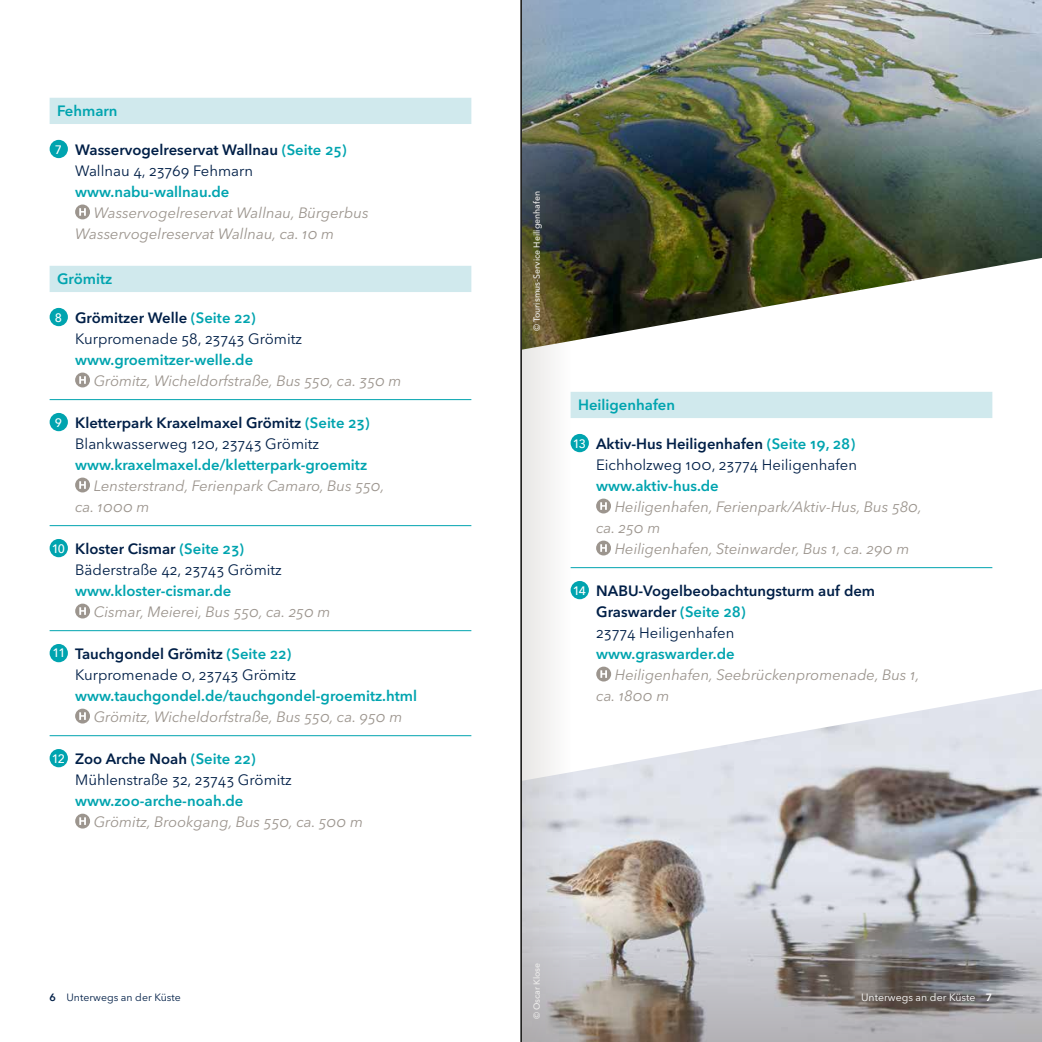
<style>
.page{position:relative;width:1042px;height:1042px;background:#fff}
.page>*{position:absolute;margin:0;border:0;box-sizing:border-box;transform-origin:0 0}
.t1{font:italic 14.88px/21px "Avenir Next LT Pro";color:#9c958e}
.t2{font:14.88px/21px "Avenir Next LT Pro";color:#001f47}
.t3{font:600 14.88px "Avenir Next LT Pro";color:#00a4af}
.t4{font:600 14.88px/21px "Avenir Next LT Pro";color:#001f47}
.t5{font:10.5px "Avenir Next LT Pro";color:#001f47}
.t6{font:10.5px "Avenir Next LT Pro";color:#fff}
.t7{font:500 8.75px "Avenir Next LT Pro";color:#fff}
.s1{font-family:"Avenir Next";font-weight:500;font-size:12.25px;color:#fff}
.s2{color:#00a4af}
.s3{font-weight:400}
.s4{font-weight:600}
.s5{font-weight:600;color:#00a4af}
</style>
<div class="page">
<img style="left:608px;top:689px;width:434px;height:192px">
<div style="left:50px;top:98px;width:421px;height:26px;background:#d0e9ed"></div>
<div style="left:50px;top:266px;width:421px;height:26px;background:#d0e9ed"></div>
<hr style="left:50px;top:399px;width:421px;height:1px;background:#00a4af">
<hr style="left:50px;top:525px;width:421px;height:1px;background:#00a4af">
<hr style="left:50px;top:630px;width:421px;height:1px;background:#00a4af">
<hr style="left:50px;top:735px;width:421px;height:1px;background:#00a4af">
<div style="left:50px;top:140px;width:18px;height:18px;background:#00a4af;border-radius:50%"></div>
<div style="left:75px;top:204px;width:15px;height:15px;background:#9c958e;border-radius:50%"></div>
<svg style="left:79px;top:208px;width:7px;height:8px"></svg>
<div style="left:50px;top:308px;width:18px;height:18px;background:#00a4af;border-radius:50%"></div>
<div style="left:75px;top:372px;width:15px;height:15px;background:#9c958e;border-radius:50%"></div>
<svg style="left:79px;top:376px;width:7px;height:8px"></svg>
<div style="left:50px;top:413px;width:18px;height:18px;background:#00a4af;border-radius:50%"></div>
<div style="left:75px;top:477px;width:15px;height:15px;background:#9c958e;border-radius:50%"></div>
<svg style="left:79px;top:481px;width:7px;height:8px"></svg>
<div style="left:50px;top:539px;width:18px;height:18px;background:#00a4af;border-radius:50%"></div>
<div style="left:75px;top:603px;width:15px;height:15px;background:#9c958e;border-radius:50%"></div>
<svg style="left:79px;top:607px;width:7px;height:8px"></svg>
<div style="left:50px;top:644px;width:18px;height:18px;background:#00a4af;border-radius:50%"></div>
<div style="left:75px;top:708px;width:15px;height:15px;background:#9c958e;border-radius:50%"></div>
<svg style="left:79px;top:712px;width:7px;height:8px"></svg>
<div style="left:50px;top:749px;width:18px;height:18px;background:#00a4af;border-radius:50%"></div>
<div style="left:75px;top:813px;width:15px;height:15px;background:#9c958e;border-radius:50%"></div>
<svg style="left:79px;top:817px;width:7px;height:8px"></svg>
<div style="left:570px;top:392px;width:422px;height:26px;background:#d0e9ed"></div>
<hr style="left:570px;top:567px;width:422px;height:1px;background:#00a4af">
<div style="left:596px;top:498px;width:15px;height:15px;background:#9c958e;border-radius:50%"></div>
<div style="left:596px;top:540px;width:15px;height:15px;background:#9c958e;border-radius:50%"></div>
<div style="left:596px;top:666px;width:15px;height:15px;background:#9c958e;border-radius:50%"></div>
<img style="left:608px;top:0;width:434px;height:335px">
<svg style="left:608px;top:881px;width:434px;height:161px;background:#aaa7a8"></svg>
<img style="left:521px;top:0;width:87px;height:1042px">
<p class="t3" style="left:57px;top:102px;width:62px">Fehmarn</p>
<p class="t4" style="left:75px;top:139px;width:273px;text-indent:-20px"><span class="s1">7</span> Wasservogelreservat Wallnau <span class="s2">(Seite 25)<br></span><span class="s3">Wallnau 4, 23769 Fehmarn</span></p>
<p class="t3" style="left:75px;top:182px;width:156px">www.nabu-wallnau.de</p>
<p class="t1" style="left:75px;top:202px;width:295px;text-indent:19px">Wasservogelreservat Wallnau, Bürgerbus<br>Wasservogelreservat Wallnau, ca. 10 m</p>
<p class="t3" style="left:57px;top:270px;width:57px">Grömitz</p>
<p class="t2" style="left:75px;top:307px;width:228px;text-indent:-20px"><span class="s1">8</span> <span class="s4">Grömitzer Welle</span> <span class="s5">(Seite 22)<br></span>Kurpromenade 58, 23743 Grömitz</p>
<p class="t3" style="left:75px;top:350px;width:180px">www.groemitzer-welle.de</p>
<p class="t1" style="left:94px;top:370px;width:309px">Grömitz, Wicheldorfstraße, Bus 550, ca. 350 m</p>
<p class="t2" style="left:75px;top:412px;width:296px;text-indent:-20px"><span class="s1">9</span> <span class="s4">Kletterpark Kraxelmaxel Grömitz</span> <span class="s5">(Seite 23)<br></span>Blankwasserweg 120, 23743 Grömitz</p>
<p class="t3" style="left:75px;top:455px;width:294px">www.kraxelmaxel.de/kletterpark-groemitz</p>
<p class="t1" style="left:75px;top:475px;width:311px;text-indent:19px">Lensterstrand, Ferienpark Camaro, Bus 550, ca. 1000 m</p>
<p class="t2" style="left:75px;top:538px;width:208px;text-indent:-23px"><span class="s1">10</span> <span class="s4">Kloster Cismar</span> <span class="s5">(Seite 23)<br></span>Bäderstraße 42, 23743 Grömitz</p>
<p class="t3" style="left:75px;top:581px;width:158px">www.kloster-cismar.de</p>
<p class="t1" style="left:94px;top:601px;width:238px">Cismar, Meierei, Bus 550, ca. 250 m</p>
<p class="t2" style="left:75px;top:643px;width:222px;text-indent:-23px"><span class="s1">11</span> <span class="s4">Tauchgondel Grömitz</span> <span class="s5">(Seite 22)<br></span>Kurpromenade 0, 23743 Grömitz</p>
<p class="t3" style="left:75px;top:686px;width:343px">www.tauchgondel.de/tauchgondel-groemitz.html</p>
<p class="t1" style="left:94px;top:706px;width:310px">Grömitz, Wicheldorfstraße, Bus 550, ca. 950 m</p>
<p class="t2" style="left:75px;top:748px;width:218px;text-indent:-23px"><span class="s1">12</span> <span class="s4">Zoo Arche Noah</span> <span class="s5">(Seite 22)<br></span>Mühlenstraße 32, 23743 Grömitz</p>
<p class="t3" style="left:75px;top:791px;width:170px">www.zoo-arche-noah.de</p>
<p class="t1" style="left:94px;top:811px;width:271px">Grömitz, Brookgang, Bus 550, ca. 500 m</p>
<p class="t7" style="left:531px;top:331px;width:142px;rotate:-90deg">© Tourismus-Service Heiligenhafen</p>
<p class="t3" style="left:578px;top:396px;width:98px">Heiligenhafen</p>
<p class="t2" style="left:573px;top:433px;width:286px;text-align:right"><span class="s1">13</span> <span class="s4">Aktiv-Hus Heiligenhafen</span> <span class="s5">(Seite 19, 28)<br></span>Eichholzweg 100, 23774 Heiligenhafen</p>
<p class="t3" style="left:596px;top:476px;width:124px">www.aktiv-hus.de</p>
<p class="t1" style="left:596px;top:496px;width:327px;text-indent:19px">Heiligenhafen, Ferienpark/Aktiv-Hus, Bus 580, ca. 250 m</p>
<p class="t1" style="left:615px;top:538px;width:296px">Heiligenhafen, Steinwarder, Bus 1, ca. 290 m</p>
<p class="t4" style="left:596px;top:580px;width:280px;text-indent:-23px"><span class="s1">14</span> NABU-Vogelbeobachtungsturm auf dem<br>Graswarder <span class="s2">(Seite 28)<br></span><span class="s3">23774 Heiligenhafen</span></p>
<p class="t3" style="left:596px;top:644px;width:140px">www.graswarder.de</p>
<p class="t1" style="left:596px;top:664px;width:325px;text-indent:19px">Heiligenhafen, Seebrückenpromenade, Bus 1, ca. 1800 m</p>
<p class="t7" style="left:531px;top:1019px;width:58px;rotate:-90deg">© Oscar Klose</p>
<p class="t5" style="left:50px;top:991px;width:133px"><span class="s4">6</span> Unterwegs an der Küste</p>
<p class="t6" style="left:861px;top:991px;width:133px">Unterwegs an der Küste <span class="s4">7</span></p>
</div>
